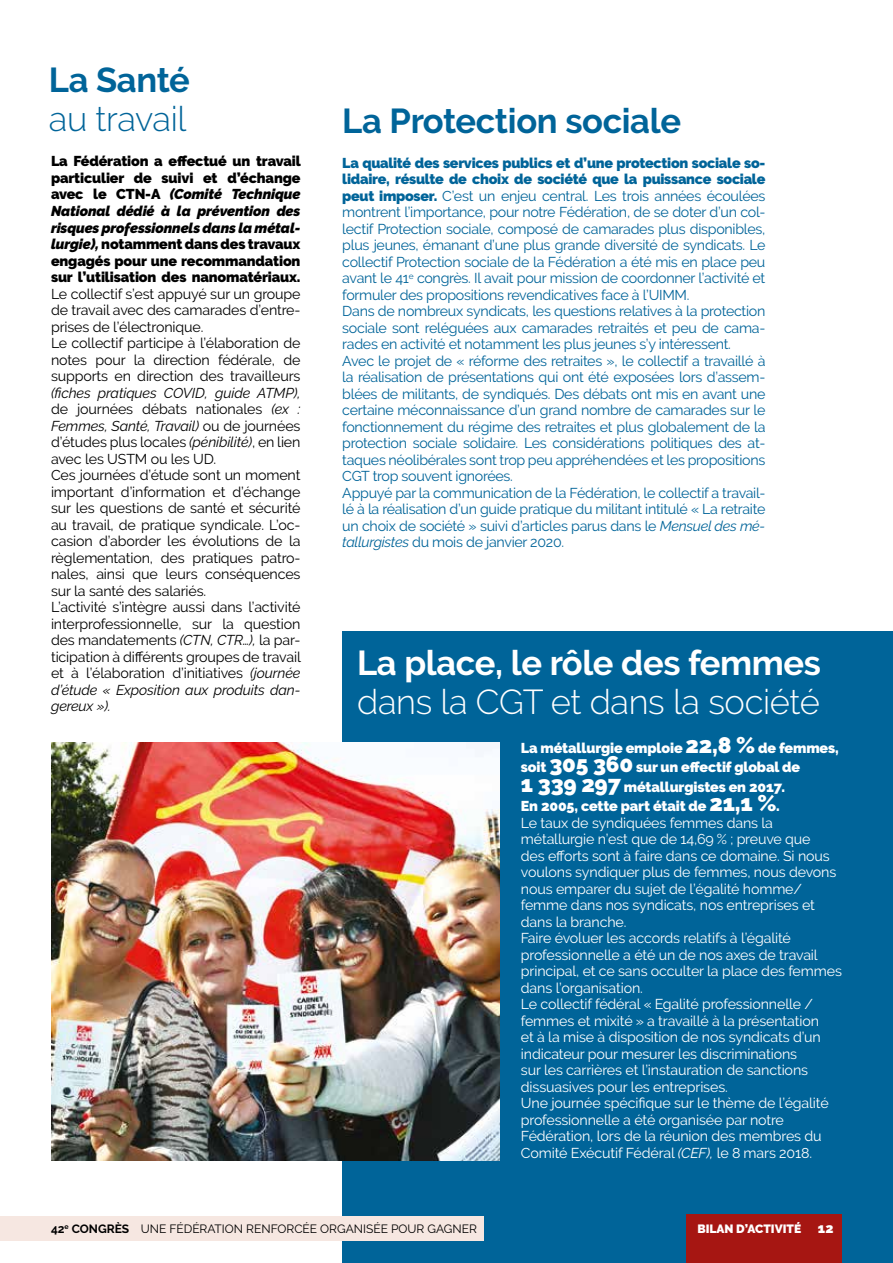
<style>
.page{position:relative;width:893px;height:1263px;background:#fff}
.page>*{position:absolute;margin:0;border:0;box-sizing:border-box;transform-origin:0 0}
.t1{font:700 34.5px "Raleway";letter-spacing:-.01em;color:#006499}
.t2{font:300 34.5px "Raleway";letter-spacing:-.01em;color:#fff}
.t3{font:700 34.5px "Raleway";letter-spacing:-.01em;color:#fff}
.t4{font:300 34.5px "Raleway";letter-spacing:-.01em;color:#006499}
.t5{font:14.25px/16.5px "Raleway";letter-spacing:-.02em;color:#006499}
.t6{font:14.25px/16.5px "Raleway";letter-spacing:-.01em;color:#000}
.t7{font:14.25px/16.5px "Raleway";letter-spacing:-.01em;color:#fff}
.t8{font:900 14.25px/16.5px "Raleway";letter-spacing:-.01em;color:#000;text-align:justify}
.t9{font:900 14.25px/19.5px "Raleway";letter-spacing:-.01em;color:#fff}
.t10{font:12px "Raleway";color:#000}
.t11{font:900 12px "Raleway";color:#fff}
.s1{font-style:italic}
.s2{font-weight:900}
.s3{font-size:22.5px}
.s4{font-weight:700}
.s5{font-size:13.5px}
</style>
<div class="page">
<div style="left:342px;top:631px;width:551px;height:632px;background:#006499"></div>
<div style="left:0;top:1216px;width:483px;height:25px;background:#f6e7e1"></div>
<div style="left:687px;top:1214px;width:155px;height:49px;background:#a61612"></div>
<img style="left:51px;top:742px;width:449px;height:419px">
<h1 class="t1" style="left:49px;top:60px;width:142px">La Santé</h1>
<h1 class="t4" style="left:49px;top:99px;width:139px">au travail</h1>
<p class="t8" style="left:51px;top:153px;width:251px">La Fédération a effectué un travail particulier de suivi et d’échange avec le CTN-A <span class="s1">(Comité Technique National dédié à la prévention des risques professionnels dans la métal&shy;lurgie),</span> notamment dans des travaux engagés pour une recommandation sur l’utilisation des nanomatériaux.</p>
<p class="t6" style="left:51px;top:285px;width:251px">Le collectif s’est appuyé sur un groupe de travail avec des camarades d’entre&shy;prises de l’électronique.<br>Le collectif participe à l’élaboration de notes pour la direction fédérale, de supports en direction des travailleurs</p>
<p class="t6" style="left:51px;top:384px;width:251px"><span class="s1">(fiches pratiques COVID, guide ATMP), </span>de journées débats nationales <span class="s1">(ex :<br>Femmes, Santé, Travail)</span> ou de journées d’études plus locales <span class="s1">(pénibilité)</span>, en lien avec les USTM ou les UD.<br>Ces journées d’étude sont un moment important d’information et d’échange sur les questions de santé et sécurité au travail, de pratique syndicale. L’oc&shy;casion d’aborder les évolutions de la règlementation, des pratiques patro&shy;nales, ainsi que leurs conséquences sur la santé des salariés.<br>L’activité s’intègre aussi dans l’activité interprofessionnelle, sur la question des mandatements <span class="s1">(CTN, CTR…),</span> la par&shy;ticipation à différents groupes de travail et à l’élaboration d’initiatives <span class="s1">(journée d’étude « Exposition aux produits dan&shy;gereux »).</span></p>
<h1 class="t1" style="left:342px;top:102px;width:340px">La Protection sociale</h1>
<p class="t5" style="left:342px;top:154px;width:425px"><span class="s2">La qualité des services publics et d’une protection sociale so&shy;lidaire, résulte de choix de société que la puissance sociale peut imposer.</span> C’est un enjeu central. Les trois années écoulées montrent l’importance, pour notre Fédération, de se doter d’un col&shy;lectif Protection sociale, composé de camarades plus disponibles, plus jeunes, émanant d’une plus grande diversité de syndicats. Le collectif Protection sociale de la Fédération a été mis en place peu avant le 41<sup>e</sup> congrès. Il avait pour mission de coordonner l’activité et formuler des propositions revendicatives face à l’UIMM.<br>Dans de nombreux syndicats, les questions relatives à la protection sociale sont reléguées aux camarades retraités et peu de cama&shy;rades en activité et notamment les plus jeunes s’y intéressent.<br>Avec le projet de « réforme des retraites », le collectif a travaillé à la réalisation de présentations qui ont été exposées lors d’assem&shy;blées de militants, de syndiqués. Des débats ont mis en avant une certaine méconnaissance d’un grand nombre de camarades sur le fonctionnement du régime des retraites et plus globalement de la protection sociale solidaire. Les considérations politiques des at&shy;taques néolibérales sont trop peu appréhendées et les propositions CGT trop souvent ignorées.<br>Appuyé par la communication de la Fédération, le collectif a travail&shy;lé à la réalisation d’un guide pratique du militant intitulé « La retraite un choix de société » suivi d’articles parus dans le <span class="s1">Mensuel des mé&shy;tallurgistes</span> du mois de janvier 2020.</p>
<h1 class="t3" style="left:357px;top:643px;width:465px">La place, le rôle des femmes</h1>
<h1 class="t2" style="left:357px;top:682px;width:464px">dans la CGT et dans la société</h1>
<p class="t9" style="left:521px;top:738px;width:319px">La métallurgie emploie <span class="s3">22,8 %</span> de femmes, soit <span class="s3">305 360</span> sur un effectif global de<br><span class="s3">1 339 297</span> métallurgistes en 2017.<br>En 2005, cette part était de <span class="s3">21,1 %</span>.</p>
<p class="t7" style="left:521px;top:814px;width:323px">Le taux de syndiquées femmes dans la métallurgie n’est que de 14,69 % ; preuve que<br>des efforts sont à faire dans ce domaine. Si nous voulons syndiquer plus de femmes, nous devons nous emparer du sujet de l’égalité homme/ femme dans nos syndicats, nos entreprises et dans la branche.<br>Faire évoluer les accords relatifs à l’égalité professionnelle a été un de nos axes de travail principal, et ce sans occulter la place des femmes dans l’organisation.<br>Le collectif fédéral « Egalité professionnelle / femmes et mixité » a travaillé à la présentation<br>et à la mise à disposition de nos syndicats d’un indicateur pour mesurer les discriminations<br>sur les carrières et l’instauration de sanctions dissuasives pour les entreprises.<br>Une journée spécifique sur le thème de l’égalité professionnelle a été organisée par notre Fédération, lors de la réunion des membres du Comité Exécutif Fédéral <span class="s1">(CEF),</span> le 8 mars 2018.</p>
<p class="t10" style="left:51px;top:1222px;width:427px"><span class="s4">42</span><sup>e</sup> <span class="s4">CONGRÈS</span> UNE FÉDÉRATION RENFORCÉE ORGANISÉE POUR GAGNER</p>
<p class="t11" style="left:697px;top:1222px;width:138px">BILAN D’ACTIVITÉ <span class="s5">12</span></p>
</div>
